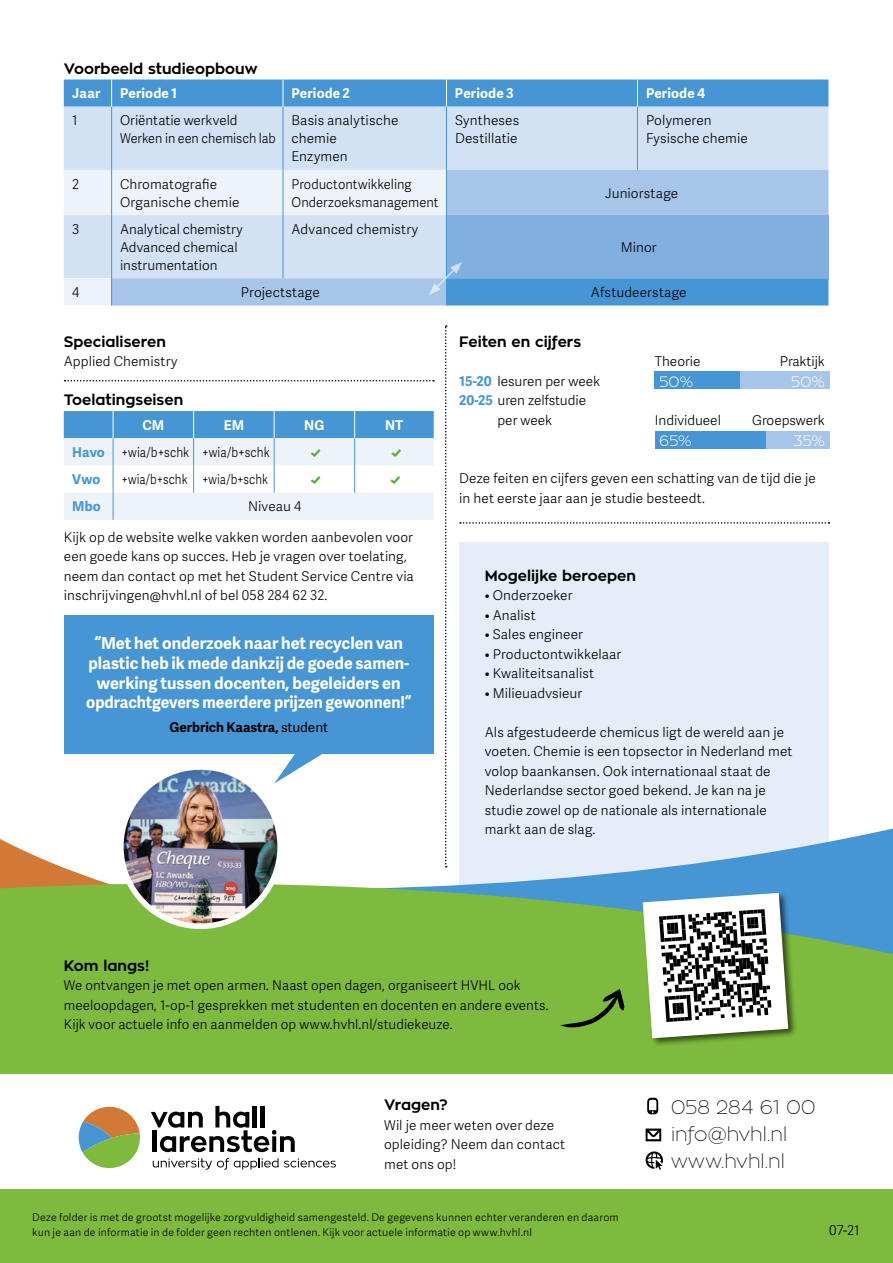
<style>
.page{position:relative;width:893px;height:1263px;background:#fff}
.page>*{position:absolute;margin:0;border:0;box-sizing:border-box;transform-origin:0 0}
.t1{font:100 19.5px/27px "Zona Pro";color:#000}
.t2{font:700 16.5px/19.8px "Adelle Sans";color:#fff;text-align:center}
.t3{font:700 15px "Zona Pro";color:#000}
.t4{font:300 15px "Zona Pro";letter-spacing:.01em;color:#fff}
.t5{font:300 14.85px "Adelle Sans";color:#5fa841}
.t6{font:300 13.5px/19.5px "Adelle Sans";letter-spacing:.01em;color:#000}
.t7{font:700 13.5px "Adelle Sans";letter-spacing:.01em;color:#fff}
.t8{font:300 13.5px/18px "Adelle Sans";letter-spacing:.01em;color:#000;scale:.95 1}
.t9{font:300 13.5px "Adelle Sans";letter-spacing:.01em;color:#000;scale:.87 1}
.t10{font:700 13.5px "Adelle Sans";color:#000}
.t11{font:300 13.5px "Adelle Sans";letter-spacing:.01em;color:#000;scale:.85 1}
.t12{font:700 13.5px "Adelle Sans";letter-spacing:.01em;color:#4696d6}
.t13{font:300 10.5px/15px "Adelle Sans";letter-spacing:.02em;color:#000}
.s1{font-weight:700;color:#4696d6}
.s2{font-weight:400}
</style>
<div class="page">
<div style="left:459px;top:542px;width:370px;height:462px;background:#e4edf8"></div>
<svg style="left:445px;top:828px;width:448px;height:53px"></svg>
<svg style="left:0;top:839px;width:100px;height:42px"></svg>
<div style="left:0;top:881px;width:893px;height:382px;background:#7eba3d"></div>
<img style="left:121px;top:771px;width:159px;height:155px">
<div style="left:118px;top:764px;width:165px;height:165px;border:6px solid #fff;border-radius:50%"></div>
<div style="left:0;top:1074px;width:893px;height:115px;background:#fff"></div>
<svg style="left:151px;top:1106px;width:144px;height:46px"></svg>
<svg style="left:153px;top:1158px;width:183px;height:11px"></svg>
<svg style="left:79px;top:1107px;width:61px;height:61px"></svg>
<svg style="left:647px;top:1098px;width:11px;height:16px"></svg>
<svg style="left:646px;top:1128px;width:15px;height:13px"></svg>
<svg style="left:646px;top:1151px;width:17px;height:19px"></svg>
<div style="left:64px;top:615px;width:370px;height:138px;background:#4696d6"></div>
<svg style="left:274px;top:753px;width:78px;height:30px"></svg>
<svg style="left:65px;top:380px;width:369px;height:1px"></svg>
<svg style="left:460px;top:522px;width:369px;height:2px"></svg>
<div style="left:655px;top:372px;width:174px;height:17px;background:#a6c5e8"></div>
<div style="left:655px;top:432px;width:174px;height:17px;background:#a6c5e8"></div>
<div style="left:655px;top:372px;width:85px;height:17px;background:#4696d6"></div>
<div style="left:655px;top:432px;width:110px;height:17px;background:#4696d6"></div>
<svg style="left:445px;top:325px;width:2px;height:542px"></svg>
<div style="left:64px;top:107px;width:764px;height:63px;background:#d3e1f4"></div>
<svg style="left:64px;top:170px;width:47px;height:135px;background:#e1eaf7"></svg>
<svg style="left:112px;top:170px;width:716px;height:136px;background:#b4d0ec"></svg>
<div style="left:446px;top:215px;width:382px;height:63px;background:#81b0e0"></div>
<div style="left:64px;top:80px;width:764px;height:27px;background:#4696d6"></div>
<hr style="left:447px;top:278px;width:190px;height:1px;background:#63b3e1">
<hr style="left:637px;top:278px;width:191px;height:1px;background:#63b3e1">
<hr style="left:111px;top:107px;width:1px;height:63px;background:#4696d6">
<hr style="left:283px;top:107px;width:1px;height:63px;background:#4696d6">
<hr style="left:446px;top:107px;width:1px;height:63px;background:#4696d6">
<hr style="left:637px;top:107px;width:1px;height:63px;background:#4696d6">
<hr style="left:111px;top:170px;width:1px;height:45px;background:#4696d6">
<hr style="left:283px;top:170px;width:1px;height:45px;background:#4696d6">
<hr style="left:446px;top:170px;width:1px;height:45px;background:#4696d6">
<hr style="left:111px;top:215px;width:1px;height:63px;background:#4696d6">
<hr style="left:283px;top:215px;width:1px;height:63px;background:#4696d6">
<hr style="left:446px;top:215px;width:1px;height:63px;background:#4696d6">
<svg style="left:111px;top:278px;width:1px;height:28px"></svg>
<svg style="left:64px;top:411px;width:370px;height:109px"></svg>
<svg style="left:429px;top:262px;width:33px;height:44px"></svg>
<div style="left:641px;top:891px;width:156px;height:156px;background:#000;opacity:.6"></div>
<svg style="left:642px;top:892px;width:147px;height:147px"></svg>
<svg style="left:560px;top:989px;width:65px;height:38px;background:#689a32"></svg>
<p class="t3" style="left:64px;top:58px;width:195px">Voorbeeld studieopbouw</p>
<p class="t7" style="left:72px;top:83px;width:30px">Jaar</p>
<p class="t7" style="left:120px;top:83px;width:59px">Periode 1</p>
<p class="t7" style="left:291px;top:83px;width:60px">Periode 2</p>
<p class="t7" style="left:455px;top:83px;width:60px">Periode 3</p>
<p class="t7" style="left:646px;top:83px;width:61px">Periode 4</p>
<p class="t6" style="left:72px;top:110px;width:7px">1</p>
<p class="t6" style="left:120px;top:111px;width:157px;line-height:18px">Oriëntatie werkveld<br>Werken in een chemisch lab</p>
<p class="t6" style="left:292px;top:111px;width:108px;line-height:18px">Basis analytische chemie<br>Enzymen</p>
<p class="t6" style="left:455px;top:111px;width:66px;line-height:18px">Syntheses<br>Destillatie</p>
<p class="t6" style="left:646px;top:111px;width:103px;line-height:18px">Polymeren<br>Fysische chemie</p>
<p class="t6" style="left:72px;top:174px;width:8px">2</p>
<p class="t6" style="left:120px;top:174px;width:121px;line-height:18px">Chromatografie<br>Organische chemie</p>
<p class="t8" style="left:292px;top:174px;width:156px">Productontwikkeling<br>Onderzoeksmanagement</p>
<p class="t6" style="left:605px;top:183px;width:74px">Juniorstage</p>
<p class="t6" style="left:72px;top:219px;width:9px">3</p>
<p class="t6" style="left:120px;top:220px;width:124px;line-height:18px">Analytical chemistry<br>Advanced chemical instrumentation</p>
<p class="t6" style="left:292px;top:219px;width:128px">Advanced chemistry</p>
<p class="t6" style="left:621px;top:237px;width:37px">Minor</p>
<p class="t6" style="left:72px;top:282px;width:9px">4</p>
<p class="t6" style="left:241px;top:282px;width:80px">Projectstage</p>
<p class="t6" style="left:591px;top:282px;width:97px">Afstudeerstage</p>
<p class="t3" style="left:64px;top:331px;width:104px">Specialiseren</p>
<p class="t6" style="left:64px;top:351px;width:115px">Applied Chemistry</p>
<p class="t3" style="left:64px;top:390px;width:121px">Toelatingseisen</p>
<p class="t7" style="left:142px;top:415px;width:23px">CM</p>
<p class="t7" style="left:224px;top:415px;width:22px">EM</p>
<p class="t7" style="left:304px;top:415px;width:22px">NG</p>
<p class="t7" style="left:385px;top:415px;width:20px">NT</p>
<p class="t9" style="left:72px;top:443px;width:229px"><span class="s1">Havo</span> +wia/b+schk +wia/b+schk</p>
<p class="t5" style="left:310px;top:441px;width:13px">e</p>
<p class="t5" style="left:391px;top:441px;width:13px">e</p>
<p class="t12" style="left:72px;top:469px;width:30px">Vwo</p>
<p class="t11" style="left:122px;top:470px;width:174px">+wia/b+schk +wia/b+schk</p>
<p class="t5" style="left:310px;top:468px;width:13px">e</p>
<p class="t5" style="left:390px;top:468px;width:13px">e</p>
<p class="t12" style="left:72px;top:497px;width:30px">Mbo</p>
<p class="t6" style="left:248px;top:496px;width:55px">Niveau 4</p>
<p class="t6" style="left:64px;top:527px;width:352px">Kijk op de website welke vakken worden aanbevolen voor een goede kans op succes. Heb je vragen over toelating, neem dan contact op met het Student Service Centre via inschrijvingen@hvhl.nl of bel 058 284 62 32.</p>
<p class="t2" style="left:86px;top:632px;width:327px">“Met het onderzoek naar het recyclen van plastic heb ik mede dankzij de goede samen&shy;werking tussen docenten, begeleiders en opdrachtgevers meerdere prijzen gewonnen!”</p>
<p class="t10" style="left:169px;top:717px;width:160px">Gerbrich Kaastra, <span class="s2">student</span></p>
<p class="t3" style="left:459px;top:331px;width:124px">Feiten en cijfers</p>
<p class="t6" style="left:459px;top:371px;width:142px"><span class="s1">15-20</span> lesuren per week</p>
<p class="t6" style="left:459px;top:390px;width:128px"><span class="s1">20-25</span> uren zelfstudie</p>
<p class="t6" style="left:497px;top:410px;width:56px">per week</p>
<p class="t6" style="left:655px;top:351px;width:47px">Theorie</p>
<p class="t6" style="left:780px;top:351px;width:47px">Praktijk</p>
<p class="t4" style="left:659px;top:372px;width:36px">50%</p>
<p class="t4" style="left:791px;top:372px;width:36px">50%</p>
<p class="t6" style="left:655px;top:410px;width:68px">Individueel</p>
<p class="t6" style="left:752px;top:410px;width:74px">Groepswerk</p>
<p class="t4" style="left:659px;top:431px;width:34px">65%</p>
<p class="t4" style="left:793px;top:431px;width:33px">35%</p>
<p class="t6" style="left:459px;top:468px;width:358px">Deze feiten en cijfers geven een schatting van de tijd die je in het eerste jaar aan je studie besteedt.</p>
<p class="t3" style="left:485px;top:565px;width:153px">Mogelijke beroepen</p>
<p class="t6" style="left:485px;top:585px;width:89px">• Onderzoeker</p>
<p class="t6" style="left:485px;top:605px;width:52px">• Analist</p>
<p class="t6" style="left:485px;top:624px;width:100px">• Sales engineer</p>
<p class="t6" style="left:485px;top:644px;width:138px">• Productontwikkelaar</p>
<p class="t6" style="left:485px;top:663px;width:111px">• Kwaliteitsanalist</p>
<p class="t6" style="left:485px;top:682px;width:99px">• Milieuadvsieur</p>
<p class="t6" style="left:485px;top:721px;width:309px">Als afgestudeerde chemicus ligt de wereld aan je voeten. Chemie is een topsector in Nederland met volop baankansen. Ook internationaal staat de Nederlandse sector goed bekend. Je kan na je studie zowel op de nationale als internationale markt aan de slag.</p>
<p class="t3" style="left:64px;top:955px;width:87px">Kom langs!</p>
<p class="t6" style="left:64px;top:975px;width:486px">We ontvangen je met open armen. Naast open dagen, organiseert HVHL ook meeloopdagen, 1-op-1 gesprekken met studenten en docenten en andere events.<br>Kijk voor actuele info en aanmelden op www.hvhl.nl/studiekeuze.</p>
<p class="t3" style="left:384px;top:1095px;width:65px">Vragen?</p>
<p class="t6" style="left:384px;top:1114px;width:183px">Wil je meer weten over deze opleiding? Neem dan contact met ons op!</p>
<p class="t13" style="left:32px;top:1209px;width:588px">Deze folder is met de grootst mogelijke zorgvuldigheid samengesteld. De gegevens kunnen echter veranderen en daarom kun je aan de informatie in de folder geen rechten ontlenen. Kijk voor actuele informatie op www.hvhl.nl</p>
<h1 class="t1" style="left:671px;top:1094px;width:146px">058 284 61 00 info@hvhl.nl www.hvhl.nl</h1>
<p class="t6" style="left:829px;top:1220px;width:32px">07-21</p>
</div>
